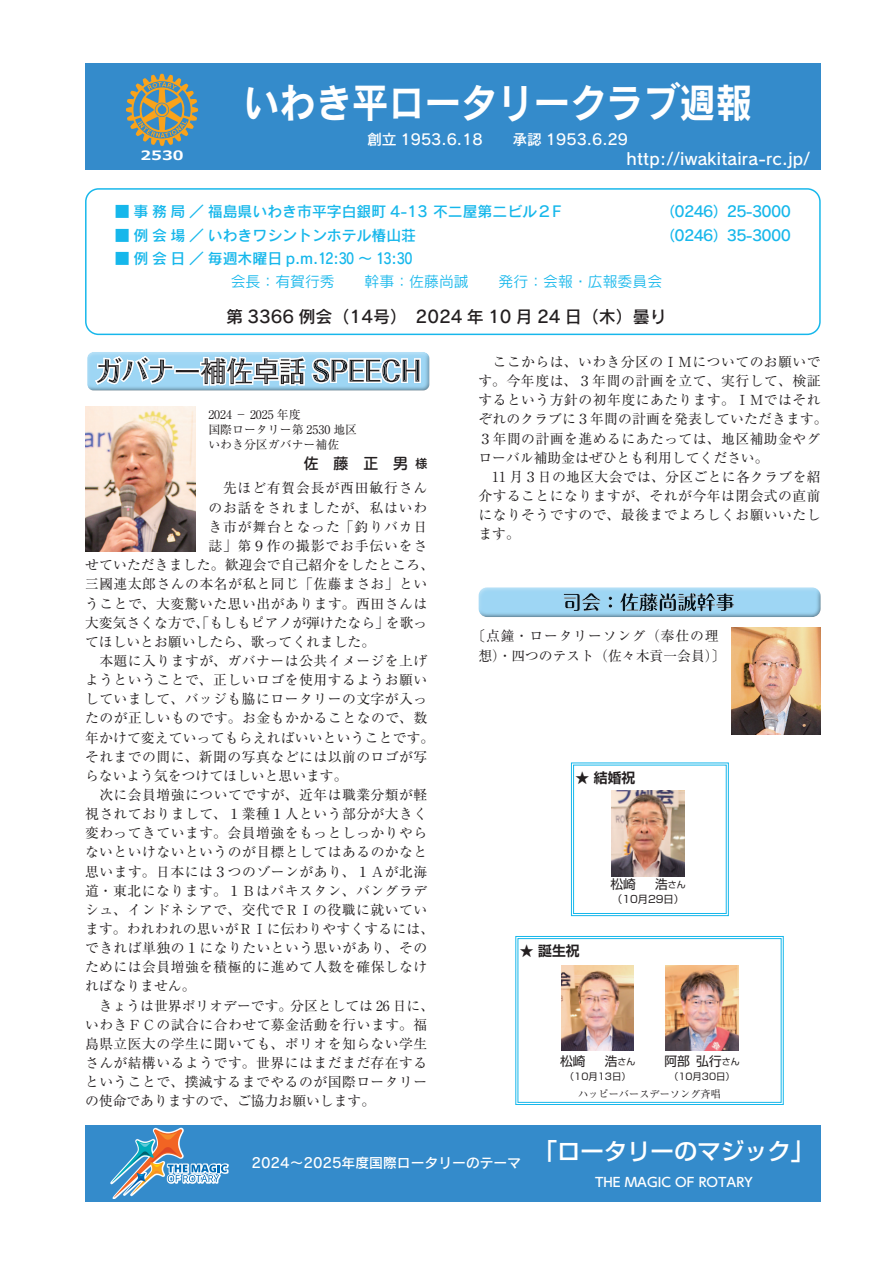
<style>
.page{position:relative;width:893px;height:1263px;background:#fff}
.page>*{position:absolute;margin:0;border:0;box-sizing:border-box;transform-origin:0 0}
.t1{font:40.35px "Rodin Pro N B";color:#fff;scale:.9 1}
.t2{font:16.95px "Rodin Pro N DB";color:#231f20}
.t3{font:16.5px "Rodin Pro N DB";letter-spacing:.01em;color:#fff}
.t4{font:14.85px "Rodin Pro N DB";color:#16b7eb}
.t5{font:14.85px "Rodin Pro N M";color:#16b7eb}
.t6{font:14.85px/23.4px "Rodin Pro N DB";letter-spacing:-.05em;color:#16b7eb}
.t7{font:14.85px "Rodin Pro N DB";color:#fff}
.t8{font:500 14.85px "Shin M Go Pr 6";color:#231f20}
.t9{font:13.8px/19.2px "Ryumin Pr 6";letter-spacing:.035em;color:#231f20}
.t10{font:13.8px "Ryumin Pr 6";color:#231f20}
.t11{font:13.8px "Ryumin Pr 6";letter-spacing:.01em;color:#231f20}
.t12{font:13.8px/20.2px "Ryumin Pr 6 N";letter-spacing:.03em;color:#231f20;text-align:center}
.t13{font:13.8px "Rodin Pro N DB";color:#fff}
.t14{font:13.8px "Ryumin Pr 6";letter-spacing:.065em;color:#231f20}
.t15{font:13.8px "Ryumin Pr 6";letter-spacing:.06em;color:#231f20}
.t16{font:700 13.8px "Shin Go Pr 6 N De";color:#231f20}
.t17{font:700 12.9px "Meiryo UI";color:#fff;scale:1.23 1}
.t18{font:12.75px "Shin Go Pr 6 N";color:#231f20}
.t19{font:500 12.75px "UD Shin Go Pr 6";color:#fff}
.t20{font:11.85px/14.9px "Ryumin Pr 6";color:#231f20}
.t21{font:10.65px "Ryumin Pr 6 N";color:#231f20;scale:.96 1}
.t22{font:10.2px "Shin Go Pr 6 N";color:#231f20}
.t23{font:9.3px "Shin Go Pr 6 N";color:#231f20}
.s1{font-size:11.85px}
.s2{font-size:9px}
</style>
<div class="page">
<div style="left:85px;top:64px;width:736px;height:106px;background:#348bcb"></div>
<div style="left:85px;top:188px;width:736px;height:147px;border:1px solid #16b7eb;border-radius:13px"></div>
<svg style="left:126px;top:74px;width:72px;height:72px"></svg>
<div style="left:85px;top:1125px;width:736px;height:76px;background:#348bcb"></div>
<svg style="left:111px;top:1129px;width:116px;height:68px"></svg>
<div style="left:83px;top:351px;width:353px;height:41px;background:#231f20;opacity:.75"></div>
<img style="left:85px;top:407px;width:111px;height:144px">
<div style="left:478px;top:587px;width:343px;height:30px;background:#231f20;opacity:.75"></div>
<img style="left:731px;top:628px;width:90px;height:106px">
<svg style="left:571px;top:762px;width:158px;height:154px"></svg>
<div style="left:573px;top:765px;width:153px;height:149px;border:1px solid #16b7eb"></div>
<img style="left:612px;top:791px;width:72px;height:85px">
<img style="left:515px;top:936px;width:269px;height:169px">
<div style="left:518px;top:938px;width:263px;height:164px;border:1px solid #16b7eb"></div>
<p class="t17" style="left:140px;top:146px;width:37px">2530</p>
<h1 class="t1" style="left:243px;top:76px;width:567px">いわき平ロータリークラブ週報</h1>
<p class="t7" style="left:367px;top:130px;width:263px">創立 1953.6.18　　承認 1953.6.29</p>
<p class="t3" style="left:627px;top:148px;width:185px">http://iwakitaira-rc.jp/</p>
<p class="t4" style="left:115px;top:202px;width:448px">■ 事務局／福島県いわき市平字白銀町 4-13 不二屋第二ビル２F</p>
<p class="t4" style="left:115px;top:225px;width:303px">■ 例会場／いわきワシントンホテル椿山荘</p>
<p class="t4" style="left:115px;top:249px;width:299px">■ 例会日／毎週木曜日 p.m.12:30 ～ 13:30</p>
<p class="t5" style="left:231px;top:272px;width:433px">会長：有賀行秀　　幹事：佐藤尚誠　　発行：会報・広報委員会</p>
<p class="t6" style="left:660px;top:199px;width:132px">（0246）25-3000（0246）35-3000</p>
<p class="t2" style="left:226px;top:305px;width:442px">第 3366 例会（14号）　2024 年 10 月 24 日（木）曇り</p>
<p class="t20" style="left:208px;top:406px;width:150px">2024 － 2025 年度<br>国際ロータリー第 2530 地区いわき分区ガバナー補佐</p>
<p class="t8" style="left:304px;top:451px;width:125px">佐　藤　正　男 <span class="s1">様</span></p>
<p class="t15" style="left:223px;top:477px;width:206px">先ほど有賀会長が西田敏行さん</p>
<p class="t14" style="left:208px;top:497px;width:220px">のお話をされましたが、私はいわ</p>
<p class="t14" style="left:208px;top:516px;width:220px">き市が舞台となった「釣りバカ日</p>
<p class="t15" style="left:208px;top:535px;width:220px">誌」第９作の撮影でお手伝いをさ</p>
<p class="t11" style="left:85px;top:554px;width:351px">せていただきました。歓迎会で自己紹介をしたところ、</p>
<p class="t9" style="left:85px;top:574px;width:344px">三國連太郎さんの本名が私と同じ「佐藤まさお」とい</p>
<p class="t9" style="left:85px;top:593px;width:344px">うことで、大変驚いた思い出があります。西田さんは</p>
<p class="t10" style="left:85px;top:612px;width:344px">大変気さくな方で、「もしもピアノが弾けたなら」を歌っ</p>
<p class="t10" style="left:85px;top:631px;width:292px">てほしいとお願いしたら、歌ってくれました。</p>
<p class="t9" style="left:85px;top:650px;width:344px">　本題に入りますが、ガバナーは公共イメージを上げ</p>
<p class="t9" style="left:85px;top:670px;width:344px">ようということで、正しいロゴを使用するようお願い</p>
<p class="t9" style="left:85px;top:689px;width:344px">していまして、バッジも脇にロータリーの文字が入っ</p>
<p class="t9" style="left:85px;top:708px;width:344px">たのが正しいものです。お金もかかることなので、数</p>
<p class="t11" style="left:85px;top:726px;width:351px">年かけて変えていってもらえればいいということです。</p>
<p class="t9" style="left:85px;top:746px;width:344px">それまでの間に、新聞の写真などには以前のロゴが写</p>
<p class="t10" style="left:85px;top:765px;width:264px">らないよう気をつけてほしいと思います。</p>
<p class="t9" style="left:85px;top:784px;width:344px">　次に会員増強についてですが、近年は職業分類が軽</p>
<p class="t9" style="left:85px;top:804px;width:344px">視されておりまして、１業種１人という部分が大きく</p>
<p class="t9" style="left:85px;top:823px;width:344px">変わってきています。会員増強をもっとしっかりやら</p>
<p class="t9" style="left:85px;top:842px;width:344px">ないといけないというのが目標としてはあるのかなと</p>
<p class="t9" style="left:85px;top:861px;width:344px">思います。日本には３つのゾーンがあり、１Ａが北海</p>
<p class="t9" style="left:85px;top:880px;width:344px">道・東北になります。１Ｂはパキスタン、バングラデ</p>
<p class="t9" style="left:85px;top:899px;width:344px">シュ、インドネシアで、交代でＲＩの役職に就いてい</p>
<p class="t11" style="left:85px;top:918px;width:351px">ます。われわれの思いがＲＩに伝わりやすくするには、</p>
<p class="t9" style="left:85px;top:938px;width:344px">できれば単独の１になりたいという思いがあり、その</p>
<p class="t9" style="left:85px;top:957px;width:344px">ためには会員増強を積極的に進めて人数を確保しなけ</p>
<p class="t10" style="left:85px;top:975px;width:112px">ればなりません。</p>
<p class="t10" style="left:85px;top:994px;width:351px">　きょうは世界ポリオデーです。分区としては 26 日に、</p>
<p class="t9" style="left:85px;top:1014px;width:344px">いわきＦＣの試合に合わせて募金活動を行います。福</p>
<p class="t9" style="left:85px;top:1033px;width:344px">島県立医大の学生に聞いても、ポリオを知らない学生</p>
<p class="t9" style="left:85px;top:1052px;width:344px">さんが結構いるようです。世界にはまだまだ存在する</p>
<p class="t9" style="left:85px;top:1072px;width:344px">ということで、撲滅するまでやるのが国際ロータリー</p>
<p class="t10" style="left:85px;top:1090px;width:292px">の使命でありますので、ご協力お願いします。</p>
<p class="t9" style="left:478px;top:351px;width:351px">　ここからは、いわき分区のＩＭについてのお願いです。今年度は、３年間の計画を立て、実行して、検証するという方針の初年度にあたります。ＩＭではそれぞれのクラブに３年間の計画を発表していただきます。<br>３年間の計画を進めるにあたっては、地区補助金やグローバル補助金はぜひとも利用してください。<br>　11 月３日の地区大会では、分区ごとに各クラブを紹介することになりますが、それが今年は閉会式の直前になりそうですので、最後までよろしくお願いいたします。</p>
<p class="t12" style="left:471px;top:625px;width:256px">〔点鐘・ロータリーソング（奉仕の理想）・四つのテスト（佐々木貢一会員）〕</p>
<p class="t16" style="left:575px;top:767px;width:61px">★ 結婚祝</p>
<p class="t16" style="left:520px;top:940px;width:61px">★ 誕生祝</p>
<p class="t18" style="left:610px;top:874px;width:77px">松崎　 浩<span class="s2">さん</span></p>
<p class="t22" style="left:612px;top:891px;width:73px">（10月29日）</p>
<p class="t18" style="left:560px;top:1051px;width:77px">松崎　 浩<span class="s2">さん</span></p>
<p class="t23" style="left:565px;top:1068px;width:67px">（10月13日）</p>
<p class="t18" style="left:664px;top:1051px;width:77px">阿部 弘行<span class="s2">さん</span></p>
<p class="t23" style="left:669px;top:1068px;width:67px">（10月30日）</p>
<p class="t21" style="left:578px;top:1085px;width:150px">ハッピーバースデーソング斉唱</p>
<p class="t13" style="left:252px;top:1154px;width:564px">2024～2025年度国際ロータリーのテーマ <sup>「ロータリーのマジック」</sup></p>
<p class="t19" style="left:595px;top:1171px;width:159px">THE MAGIC OF ROTARY</p>
</div>
